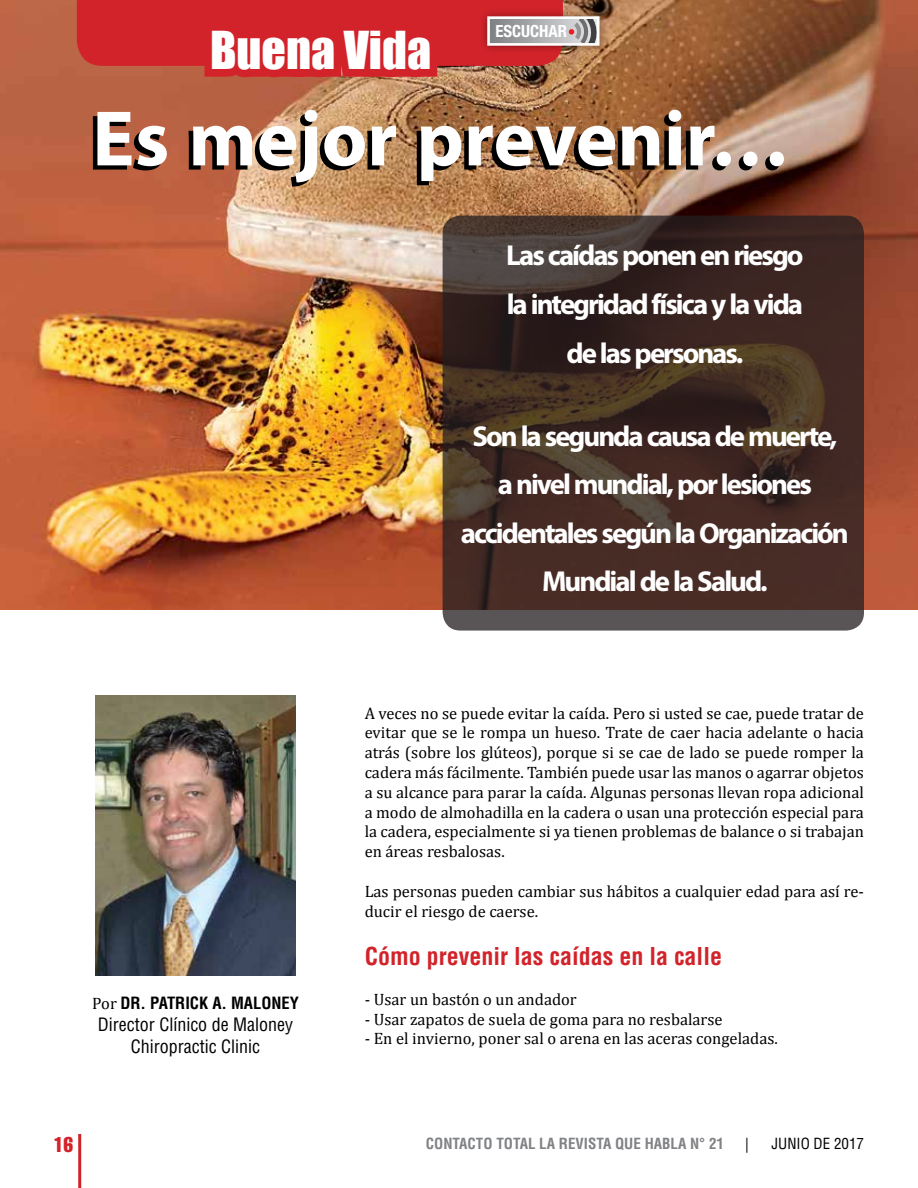
<style>
.page{position:relative;width:918px;height:1188px;background:#fff}
.page>*{position:absolute;margin:0;border:0;box-sizing:border-box;transform-origin:0 0}
.t1{font:700 111px "Myriad Arabic";color:#fff}
.t2{font:48px "Impact";color:#fff}
.t3{font:700 40.5px/48.6px "Myriad Arabic";letter-spacing:-.05em;color:#fff;text-align:center}
.t4{font:700 condensed 24px "Helvetica";color:#d2232a}
.t5{font:extra-condensed 21px "Helvetica";color:#d2232a}
.t6{font:condensed 18px/21.6px "Helvetica";color:#000;text-align:center}
.t7{font:700 condensed 16.8px "Helvetica Neue";color:#fff}
.t8{font:16.5px/19.8px "Cambria";color:#000;text-align:justify}
.t9{font:700 condensed 16.5px "Helvetica";color:#000}
.t10{font:700 condensed 15px "Helvetica";color:#808285}
.t11{font:condensed 15px "Helvetica";color:#000}
.s1{font-family:"Cambria";font-weight:400;font-stretch:normal}
</style>
<div class="page">
<hr style="left:78px;top:1134px;width:3px;height:54px;background:#d2232a">
<img style="left:0;top:0;width:918px;height:610px">
<div style="left:479px;top:8px;width:129px;height:46px;background:#000;opacity:.39"></div>
<svg style="left:77px;top:0;width:520px;height:271px;background:#c46c52"></svg>
<div style="left:487px;top:16px;width:113px;height:30px;border:3px solid #fff"></div>
<img style="left:95px;top:695px;width:201px;height:281px">
<svg style="left:443px;top:216px;width:421px;height:415px;background:#422d27"></svg>
<h2 class="t2" style="left:210px;top:13px;width:223px">Buena Vida</h2>
<p class="t7" style="left:495px;top:21px;width:73px">ESCUCHAR</p>
<h1 class="t1" style="left:92px;top:62px;width:699px">Es mejor prevenir…</h1>
<h3 class="t3" style="left:506px;top:227px;width:299px">Las caídas ponen en riesgo la integridad física y la vida de las personas.</h3>
<p class="t9" style="left:92px;top:993px;width:76px"><span class="s1">Por</span> Dr . Patrick</p>
<p class="t9" style="left:212px;top:993px;width:42px">A. Maloney</p>
<p class="t6" style="left:98px;top:1014px;width:197px">Director Clínico de Maloney<br>Chiropractic Clinic</p>
<h3 class="t3" style="left:461px;top:407px;width:390px">Son la segunda causa de muerte, a nivel mundial, por lesiones accidentales según la Organización<br>Mundial de la Salud.</h3>
<p class="t8" style="left:365px;top:703px;width:501px">A veces no se puede evitar la caída. Pero si usted se cae, puede tratar de evitar que se le rompa un hueso. Trate de caer hacia adelante o hacia atrás (sobre los glúteos), porque si se cae de lado se puede romper la cadera más fácilmente. También puede usar las manos o agarrar objetos a su alcance para parar la caída. Algunas personas llevan ropa adicional a modo de almohadilla en la cadera o usan una protección especial para la cadera, especialmente si ya tienen problemas de balance o si trabajan en áreas resbalosas.</p>
<p class="t8" style="left:365px;top:881px;width:501px">Las personas pueden cambiar sus hábitos a cualquier edad para así re&shy;ducir el riesgo de caerse.</p>
<h3 class="t4" style="left:365px;top:941px;width:359px">Cómo prevenir las caídas en la calle</h3>
<p class="t8" style="left:365px;top:989px;width:214px">- Usar un bastón o un andador</p>
<p class="t8" style="left:365px;top:1009px;width:359px">- Usar zapatos de suela de goma para no resbalarse</p>
<p class="t8" style="left:365px;top:1029px;width:415px">- En el invierno, poner sal o arena en las aceras congeladas.</p>
<p class="t5" style="left:54px;top:1131px;width:21px">16</p>
<p class="t10" style="left:426px;top:1135px;width:300px">CONTACTO TOTAL LA REVISTA QUE HABLA N° 21</p>
<p class="t11" style="left:745px;top:1135px;width:5px">|</p>
<p class="t11" style="left:772px;top:1135px;width:94px">JUNIO DE 2017</p>
</div>
